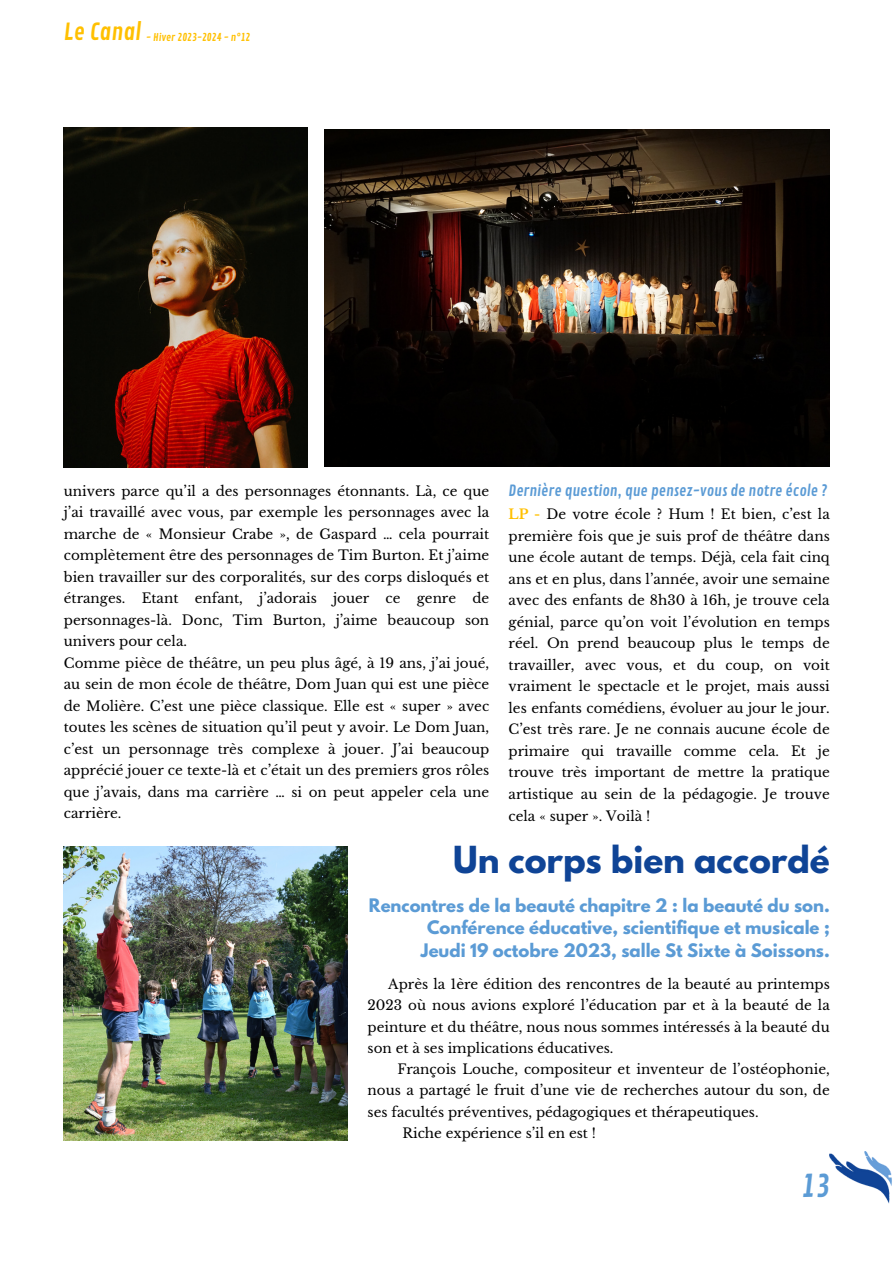
<style>
.page{position:relative;width:894px;height:1264px;background:#fff}
.page>*{position:absolute;margin:0;border:0;box-sizing:border-box;transform-origin:0 0}
.t1{font:700 33px "League Spartan";color:#0f4496}
.t2{font:30px "Contrail One";color:#5b9bd5}
.t3{font:700 16.5px/22.5px "League Spartan";color:#5b9bd5;text-align:right}
.t4{font:15px "Contrail One";color:#5b9bd5}
.t5{font:13.5px/21.5px "Libre Baskerville";color:#000;text-align:justify}
.t6{font:10.5px "Contrail One";color:#ffc000}
.s1{font-size:22.95px}
.s2{font-weight:700;color:#ffc000}
</style>
<div class="page">
<img style="left:829px;top:1151px;width:63px;height:53px">
<img style="left:64px;top:128px;width:243px;height:339px">
<img style="left:324px;top:129px;width:505px;height:338px">
<img style="left:64px;top:846px;width:283px;height:294px">
<p class="t6" style="left:64px;top:31px;width:188px"><span class="s1">Le Canal</span> - Hiver 2023-2024 - n°12</p>
<p class="t5" style="left:64px;top:480px;width:427px;text-align:left">univers parce qu’il a des personnages étonnants. Là, ce que j’ai travaillé avec vous, par exemple les personnages avec la marche de « Monsieur Crabe », de Gaspard … cela pourrait complètement être des personnages de Tim Burton. Et j’aime bien travailler sur des corporalités, sur des corps disloqués et étranges. Etant enfant, j’adorais jouer ce genre de personnages-là. Donc, Tim Burton, j’aime beaucoup son univers pour cela.<br>Comme pièce de théâtre, un peu plus âgé, à 19 ans, j’ai joué, au sein de mon école de théâtre, Dom Juan qui est une pièce de Molière. C’est une pièce classique. Elle est « super » avec toutes les scènes de situation qu’il peut y avoir. Le Dom Juan, c’est un personnage très complexe à jouer. J’ai beaucoup apprécié jouer ce texte-là et c’était un des premiers gros rôles que j’avais, dans ma carrière … si on peut appeler cela une carrière.</p>
<p class="t4" style="left:508px;top:482px;width:320px">Dernière question, que pensez-vous de notre école ?</p>
<p class="t5" style="left:508px;top:504px;width:322px"><span class="s2">LP -</span> De votre école ? Hum ! Et bien, c’est la première fois que je suis prof de théâtre dans une école autant de temps. Déjà, cela fait cinq ans et en plus, dans l’année, avoir une semaine avec des enfants de 8h30 à 16h, je trouve cela génial, parce qu’on voit l’évolution en temps réel. On prend beaucoup plus le temps de travailler, avec vous, et du coup, on voit vraiment le spectacle et le projet, mais aussi les enfants comédiens, évoluer au jour le jour.<br>C’est très rare. Je ne connais aucune école de primaire qui travaille comme cela. Et je trouve très important de mettre la pratique artistique au sein de la pédagogie. Je trouve cela « super ». Voilà !</p>
<h1 class="t1" style="left:453px;top:843px;width:378px">Un corps bien accordé</h1>
<p class="t3" style="left:369px;top:895px;width:462px">Rencontres de la beauté chapitre 2 : la beauté du son.<br>Conférence éducative, scientifique et musicale ;<br>Jeudi 19 octobre 2023, salle St Sixte à Soissons.</p>
<p class="t5" style="left:367px;top:973px;width:463px;text-indent:21px">Après la 1ère édition des rencontres de la beauté au printemps 2023 où nous avions exploré l’éducation par et à la beauté de la peinture et du théâtre, nous nous sommes intéressés à la beauté du son et à ses implications éducatives.</p>
<p class="t5" style="left:397px;top:1058px;width:434px">François Louche, compositeur et inventeur de l’ostéophonie,</p>
<p class="t5" style="left:367px;top:1079px;width:463px">nous a partagé le fruit d’une vie de recherches autour du son, de</p>
<p class="t5" style="left:367px;top:1101px;width:392px">ses facultés préventives, pédagogiques et thérapeutiques.</p>
<p class="t5" style="left:402px;top:1122px;width:195px">Riche expérience s’il en est !</p>
<h2 class="t2" style="left:801px;top:1168px;width:30px">13</h2>
</div>
